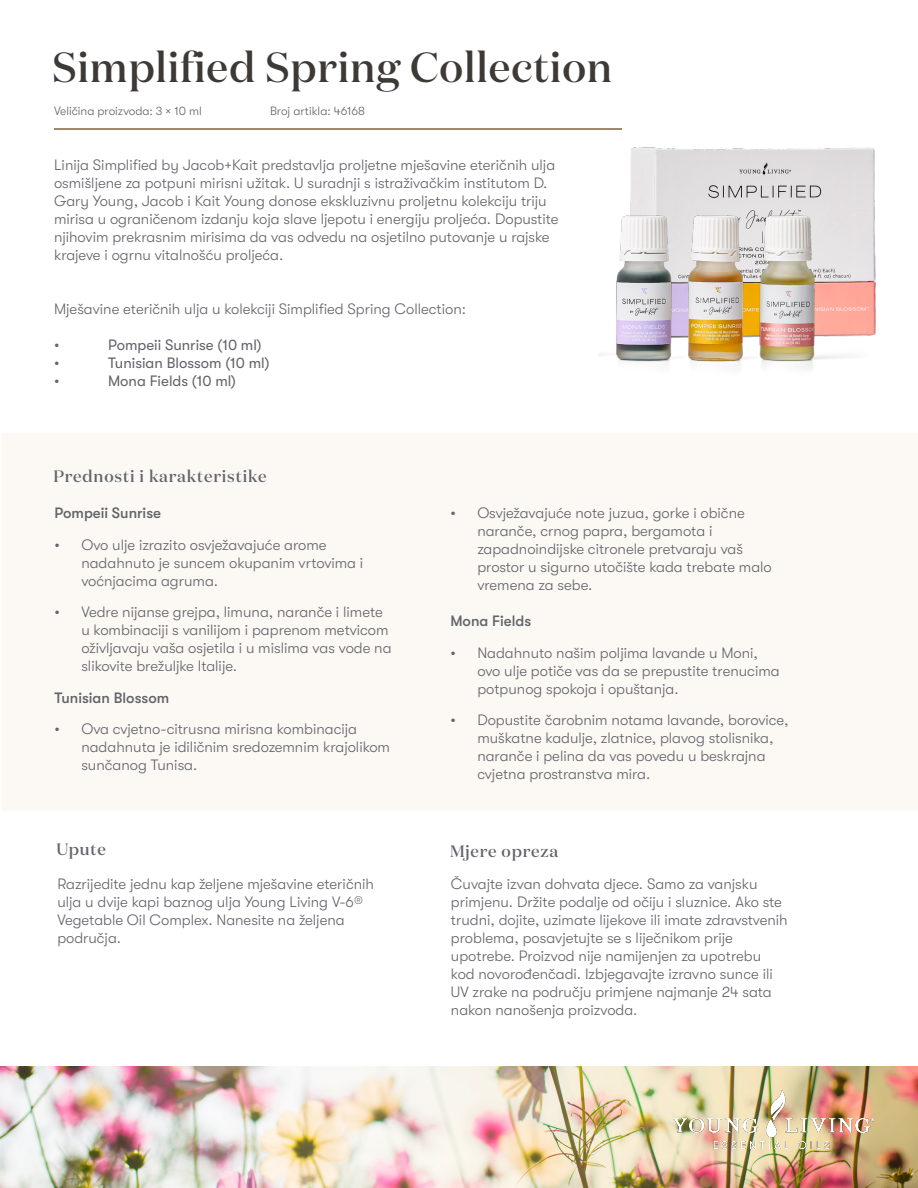
<style>
.page{position:relative;width:918px;height:1188px;background:#fff}
.page>*{position:absolute;margin:0;border:0;box-sizing:border-box;transform-origin:0 0}
.t1{font:500 42px "Domaine Display";letter-spacing:.02em;color:#3d3936}
.t2{font:500 16.5px "Domaine Display";letter-spacing:.05em;color:#61646a}
.t3{font:300 15px/18px "GT Walsheim Pro";color:#61646a}
.t4{font:15px "GT Walsheim Pro";color:#61646a}
.t5{font:500 15px "GT Walsheim Pro";color:#61646a}
.t6{font:300 12px "GT Walsheim Pro";color:#61646a}
</style>
<div class="page">
<hr style="left:54px;top:128px;width:568px;height:2px;background:#80623b">
<div style="left:2px;top:433px;width:916px;height:377px;background:#fcf8f4"></div>
<img style="left:1px;top:1066px;width:158px;height:122px">
<img style="left:159px;top:1066px;width:759px;height:122px">
<img style="left:673px;top:1090px;width:201px;height:58px">
<img style="left:598px;top:128px;width:310px;height:442px">
<h1 class="t1" style="left:52px;top:40px;width:561px">Simplified Spring Collection</h1>
<p class="t6" style="left:54px;top:104px;width:149px">Veličina proizvoda: 3 × 10 ml</p>
<p class="t6" style="left:270px;top:104px;width:97px">Broj artikla: 46168</p>
<p class="t3" style="left:54px;top:156px;width:506px">Linija Simplified by Jacob+Kait predstavlja proljetne mješavine eteričnih ulja osmišljene za potpuni mirisni užitak. U suradnji s istraživačkim institutom D.<br>Gary Young, Jacob i Kait Young donose ekskluzivnu proljetnu kolekciju triju mirisa u ograničenom izdanju koja slave ljepotu i energiju proljeća. Dopustite njihovim prekrasnim mirisima da vas odvedu na osjetilno putovanje u rajske krajeve i ogrnu vitalnošću proljeća.</p>
<p class="t3" style="left:54px;top:300px;width:414px">Mješavine eteričnih ulja u kolekciji Simplified Spring Collection:</p>
<p class="t3" style="left:54px;top:336px;width:7px">•</p>
<p class="t4" style="left:108px;top:336px;width:155px">Pompeii Sunrise (10 ml)</p>
<p class="t4" style="left:54px;top:354px;width:7px">•</p>
<p class="t4" style="left:108px;top:354px;width:163px">Tunisian Blossom (10 ml)</p>
<p class="t4" style="left:54px;top:372px;width:7px">•</p>
<p class="t4" style="left:108px;top:372px;width:130px">Mona Fields (10 ml)</p>
<p class="t2" style="left:53px;top:466px;width:215px">Prednosti i karakteristike</p>
<p class="t5" style="left:54px;top:504px;width:108px">Pompeii Sunrise</p>
<p class="t3" style="left:81px;top:536px;width:283px;text-indent:-27px">• Ovo ulje izrazito osvježavajuće arome nadahnuto je suncem okupanim vrtovima i voćnjacima agruma.</p>
<p class="t3" style="left:81px;top:603px;width:312px;text-indent:-27px">• Vedre nijanse grejpa, limuna, naranče i limete u kombinaciji s vanilijom i paprenom metvicom oživljavaju vaša osjetila i u mislima vas vode na slikovite brežuljke Italije.</p>
<p class="t5" style="left:54px;top:689px;width:116px">Tunisian Blossom</p>
<p class="t3" style="left:81px;top:720px;width:310px;text-indent:-27px">• Ova cvjetno-citrusna mirisna kombinacija nadahnuta je idiličnim sredozemnim krajolikom sunčanog Tunisa.</p>
<p class="t3" style="left:477px;top:504px;width:296px;text-indent:-27px">• Osvježavajuće note juzua, gorke i obične naranče, crnog papra, bergamota i zapadnoindijske citronele pretvaraju vaš prostor u sigurno utočište kada trebate malo vremena za sebe.</p>
<p class="t5" style="left:450px;top:612px;width:82px">Mona Fields</p>
<p class="t3" style="left:477px;top:644px;width:304px;text-indent:-27px">• Nadahnuto našim poljima lavande u Moni, ovo ulje potiče vas da se prepustite trenucima potpunog spokoja i opuštanja.</p>
<p class="t3" style="left:477px;top:711px;width:313px;text-indent:-27px">• Dopustite čarobnim notama lavande, borovice, muškatne kadulje, zlatnice, plavog stolisnika, naranče i pelina da vas povedu u beskrajna cvjetna prostranstva mira.</p>
<p class="t2" style="left:56px;top:839px;width:51px">Upute</p>
<p class="t2" style="left:450px;top:841px;width:110px">Mjere opreza</p>
<p class="t3" style="left:57px;top:875px;width:318px">Razrijedite jednu kap željene mješavine eteričnih ulja u dvije kapi baznog ulja Young Living V-6® Vegetable Oil Complex. Nanesite na željena područja.</p>
<p class="t3" style="left:451px;top:875px;width:338px">Čuvajte izvan dohvata djece. Samo za vanjsku primjenu. Držite podalje od očiju i sluznice. Ako ste trudni, dojite, uzimate lijekove ili imate zdravstvenih problema, posavjetujte se s liječnikom prije upotrebe. Proizvod nije namijenjen za upotrebu kod novorođenčadi. Izbjegavajte izravno sunce ili UV zrake na području primjene najmanje 24 sata nakon nanošenja proizvoda.</p>
</div>
